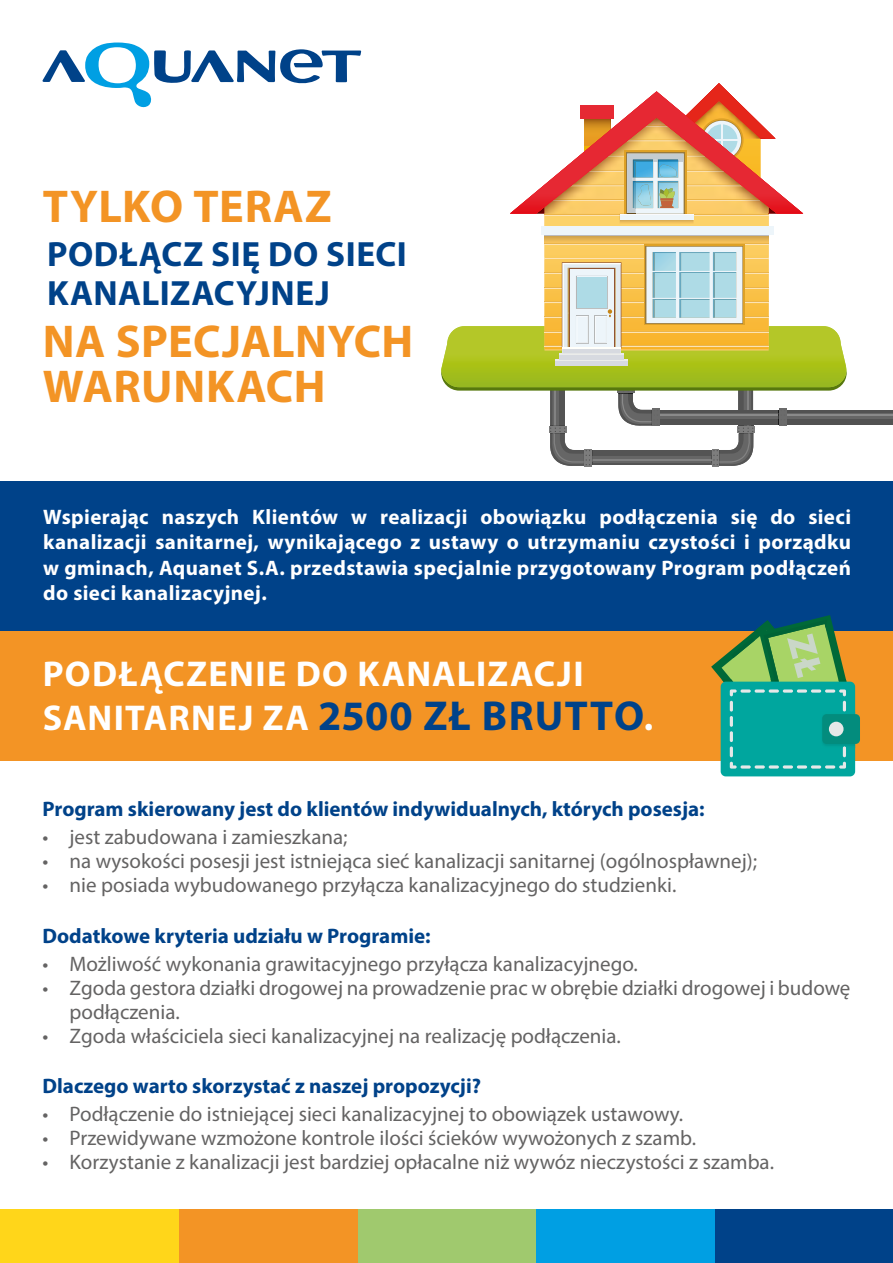
<style>
.page{position:relative;width:893px;height:1263px;background:#fff}
.page>*{position:absolute;margin:0;border:0;box-sizing:border-box;transform-origin:0 0}
.t1{font:700 46.2px "Myriad Pro";letter-spacing:.01em;color:#f39425}
.t2{font:700 36px "Myriad Pro";letter-spacing:.035em;color:#fff}
.t3{font:700 35.25px "Myriad Pro";letter-spacing:.015em;color:#004289}
.t4{font:21px/24px "Myriad Pro";color:#646363}
.t5{font:700 21px/25.5px "Myriad Pro";letter-spacing:.02em;color:#fff;text-align:justify}
.t6{font:700 21px "Myriad Pro";color:#004289}
.s1{font-size:42px;color:#004289}
</style>
<div class="page">
<div style="left:0;top:481px;width:893px;height:151px;background:#004289"></div>
<svg style="left:847px;top:412px;width:46px;height:7px"></svg>
<hr style="left:785px;top:414px;width:108px;height:2px;background:#8a8a8a">
<hr style="left:785px;top:410px;width:108px;height:2px;background:#525252">
<div style="left:785px;top:419px;width:108px;height:6px;background:#525252"></div>
<div style="left:0;top:631px;width:893px;height:130px;background:#f39425"></div>
<svg style="left:42px;top:42px;width:319px;height:66px"></svg>
<div style="left:0;top:1209px;width:179px;height:54px;background:#ffd61a"></div>
<div style="left:179px;top:1209px;width:179px;height:54px;background:#f39425"></div>
<div style="left:358px;top:1209px;width:178px;height:54px;background:#a0c96e"></div>
<div style="left:536px;top:1209px;width:179px;height:54px;background:#009fe3"></div>
<div style="left:715px;top:1209px;width:178px;height:54px;background:#004289"></div>
<div style="left:721px;top:682px;width:134px;height:94px;background:#00a69e;border-radius:5px"></div>
<img style="left:848px;top:744px;width:7px;height:2px">
<div style="left:822px;top:714px;width:38px;height:30px;background:#038c7d;border-radius:4px"></div>
<svg style="left:711px;top:615px;width:137px;height:153px"></svg>
<svg style="left:441px;top:83px;width:406px;height:384px"></svg>
<div style="left:541px;top:226px;width:233px;height:9px;background:#edf5fa"></div>
<p class="t1" style="left:43px;top:176px;width:290px">TYLKO TERAZ</p>
<p class="t3" style="left:47px;top:231px;width:361px">PODŁĄCZ SIĘ DO SIECI</p>
<p class="t3" style="left:47px;top:270px;width:284px">KANALIZACYJNEJ</p>
<p class="t1" style="left:43px;top:311px;width:372px">NA SPECJALNYCH</p>
<p class="t1" style="left:43px;top:356px;width:284px">WARUNKACH</p>
<p class="t5" style="left:43px;top:503px;width:809px">Wspierając naszych Klientów w realizacji obowiązku podłączenia się do sieci kanalizacji sanitarnej, wynikającego z ustawy o utrzymaniu czystości i porządku w gminach, Aquanet S.A. przedstawia specjalnie przygotowany Program podłączeń do sieci kanalizacyjnej.</p>
<p class="t2" style="left:43px;top:651px;width:542px">PODŁĄCZENIE DO KANALIZACJI</p>
<p class="t2" style="left:43px;top:694px;width:612px">SANITARNEJ ZA <span class="s1">2500 ZŁ BRUTTO</span>.</p>
<p class="t6" style="left:43px;top:795px;width:664px">Program skierowany jest do klientów indywidualnych, których posesja:</p>
<p class="t4" style="left:43px;top:825px;width:307px">• jest zabudowana i zamieszkana;</p>
<p class="t4" style="left:43px;top:849px;width:716px">• na wysokości posesji jest istniejąca sieć kanalizacji sanitarnej (ogólnospławnej);</p>
<p class="t4" style="left:43px;top:873px;width:635px">• nie posiada wybudowanego przyłącza kanalizacyjnego do studzienki.</p>
<p class="t6" style="left:43px;top:922px;width:390px">Dodatkowe kryteria udziału w Programie:</p>
<p class="t4" style="left:43px;top:952px;width:597px">• Możliwość wykonania grawitacyjnego przyłącza kanalizacyjnego.</p>
<p class="t4" style="left:70px;top:976px;width:782px;text-indent:-27px">• Zgoda gestora działki drogowej na prowadzenie prac w obrębie działki drogowej i budowę podłączenia.</p>
<p class="t4" style="left:43px;top:1024px;width:580px">• Zgoda właściciela sieci kanalizacyjnej na realizację podłączenia.</p>
<p class="t6" style="left:43px;top:1072px;width:440px">Dlaczego warto skorzystać z naszej propozycji?</p>
<p class="t4" style="left:43px;top:1101px;width:642px">• Podłączenie do istniejącej sieci kanalizacyjnej to obowiązek ustawowy.</p>
<p class="t4" style="left:43px;top:1125px;width:655px">• Przewidywane wzmożone kontrole ilości ścieków wywożonych z szamb.</p>
<p class="t4" style="left:43px;top:1149px;width:733px">• Korzystanie z kanalizacji jest bardziej opłacalne niż wywóz nieczystości z szamba.</p>
</div>
